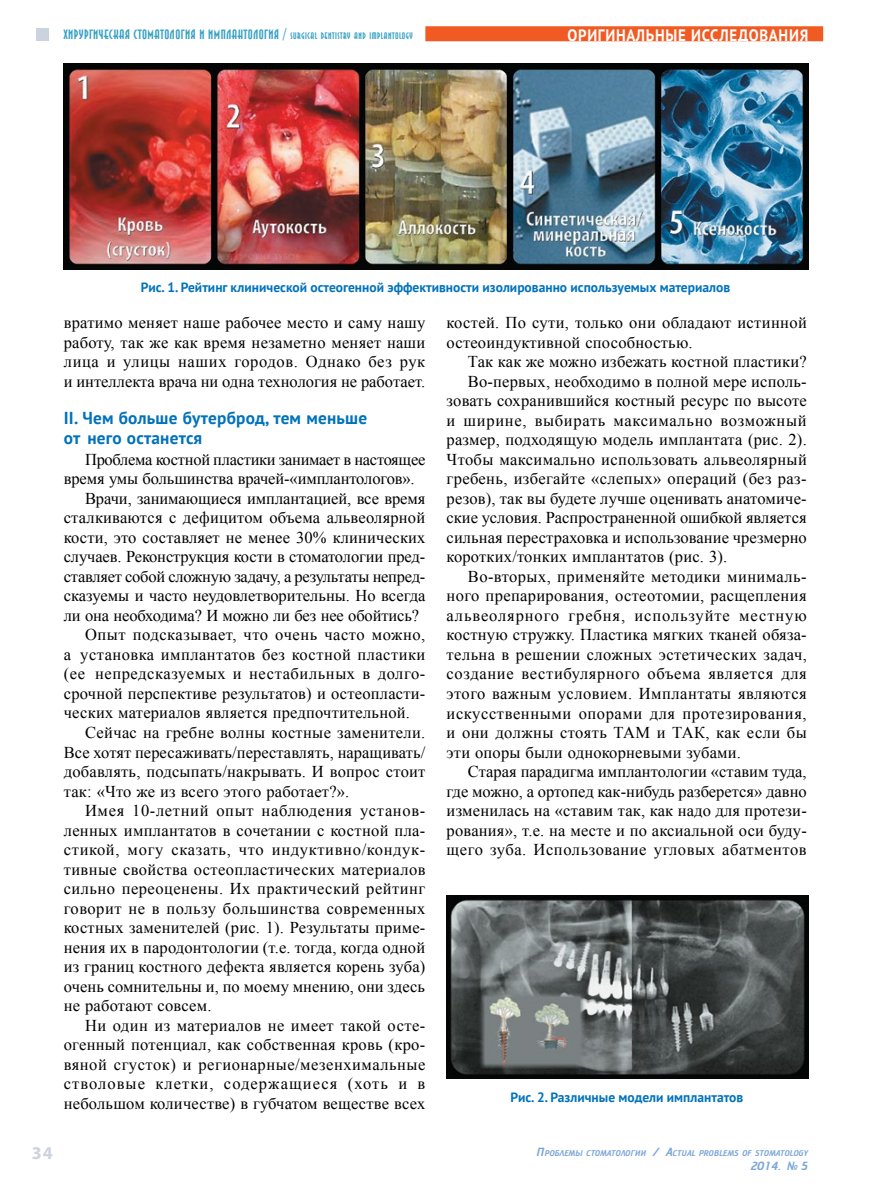
<style>
.page{position:relative;width:872px;height:1204px;background:#fff}
.page>*{position:absolute;margin:0;border:0;box-sizing:border-box;transform-origin:0 0}
.t1{font:700 18px "Myriad Pro";color:#ccd3e0}
.t2{font:700 17.25px/19.5px "PT Sans";letter-spacing:.015em;color:#0072bc}
.t3{font:16.5px/19.5px "Times New Roman";letter-spacing:.015em;color:#000;text-align:justify}
.t4{font:16.5px "Times New Roman";letter-spacing:.04em;color:#000}
.t5{font:16.5px "Times New Roman";letter-spacing:-.01em;color:#000}
.t6{font:16.5px "Times New Roman";letter-spacing:.035em;color:#000}
.t7{font:16.5px "Times New Roman";letter-spacing:-.015em;color:#000}
.t8{font:16.5px "Times New Roman";letter-spacing:-.02em;color:#000}
.t9{font:16.5px "Times New Roman";letter-spacing:-.005em;color:#000}
.t10{font:16.5px "Times New Roman";letter-spacing:.055em;color:#000}
.t11{font:16.5px "Times New Roman";letter-spacing:.065em;color:#000}
.t12{font:700 16.5px "PT Sans";letter-spacing:.05em;color:#fff;scale:.9 1}
.t13{font:700 13.5px "PT Sans";color:#0072bc}
.t14{font:700 13.5px "Anna C";letter-spacing:.04em;color:#37a1c5}
.t15{font:12px "Cricket";color:#7da7d8}
.t16{font:8.4px "Cricket";letter-spacing:.005em;color:#7da7d8}
.s1{font-size:9.45px}
.s2{font-size:12px}
</style>
<div class="page">
<div style="left:425px;top:26px;width:398px;height:15px;background:#f15a22"></div>
<div style="left:36px;top:28px;width:13px;height:12px;background:#ccd3e0"></div>
<img style="left:64px;top:64px;width:744px;height:205px">
<img style="left:446px;top:895px;width:362px;height:183px">
<p class="t14" style="left:64px;top:27px;width:350px">ХИРУРГИЧЕСКАЯ СТОМАТОЛОГИЯ И ИМПЛАНТОЛОГИЯ / <span class="s1">SURGICAL DENTISTRY AND IMPLANTOLOGY</span></p>
<p class="t12" style="left:567px;top:24px;width:269px">ОРИГИНАЛЬНЫЕ ИССЛЕДОВАНИЯ</p>
<p class="t13" style="left:141px;top:278px;width:590px">Рис. 1. Рейтинг клинической остеогенной эффективности изолированно используемых материалов</p>
<p class="t3" style="left:446px;top:313px;width:362px">костей. По сути, только они обладают истинной остеоиндуктивной способностью.</p>
<p class="t3" style="left:468px;top:352px;width:340px">Так как же можно избежать костной пластики?</p>
<p class="t3" style="left:468px;top:371px;width:340px">Во-первых, необходимо в полной мере исполь-</p>
<p class="t3" style="left:446px;top:391px;width:362px">зовать сохранившийся костный ресурс по высоте</p>
<p class="t4" style="left:446px;top:409px;width:361px">и ширине, выбирать максимально возможный</p>
<p class="t3" style="left:446px;top:430px;width:362px">размер, подходящую модель имплантата (рис. 2).</p>
<p class="t3" style="left:446px;top:449px;width:362px">Чтобы максимально использовать альвеолярный</p>
<p class="t3" style="left:446px;top:469px;width:361px">гребень, избегайте «слепых» операций (без раз-</p>
<p class="t3" style="left:446px;top:488px;width:361px">резов), так вы будете лучше оценивать анатомиче-</p>
<p class="t3" style="left:446px;top:508px;width:361px">ские условия. Распространенной ошибкой является</p>
<p class="t3" style="left:446px;top:527px;width:362px">сильная перестраховка и использование чрезмерно</p>
<p class="t3" style="left:446px;top:547px;width:282px">коротких/тонких имплантатов (рис. 3).</p>
<p class="t3" style="left:468px;top:566px;width:340px">Во-вторых, применяйте методики минималь-</p>
<p class="t3" style="left:446px;top:586px;width:361px">ного препарирования, остеотомии, расщепления</p>
<p class="t10" style="left:446px;top:604px;width:361px">альвеолярного гребня, используйте местную</p>
<p class="t3" style="left:446px;top:625px;width:361px">костную стружку. Пластика мягких тканей обяза-</p>
<p class="t3" style="left:446px;top:644px;width:362px">тельна в решении сложных эстетических задач,</p>
<p class="t4" style="left:446px;top:662px;width:362px">создание вестибулярного объема является для</p>
<p class="t3" style="left:446px;top:683px;width:362px">этого важным условием. Имплантаты являются</p>
<p class="t6" style="left:446px;top:701px;width:361px">искусственными опорами для протезирования,</p>
<p class="t3" style="left:446px;top:722px;width:362px">и они должны стоять ТАМ и ТАК, как если бы</p>
<p class="t3" style="left:446px;top:742px;width:296px">эти опоры были однокорневыми зубами.</p>
<p class="t3" style="left:468px;top:761px;width:340px">Старая парадигма имплантологии «ставим туда,</p>
<p class="t3" style="left:446px;top:781px;width:362px">где можно, а ортопед как-нибудь разберется» давно</p>
<p class="t3" style="left:446px;top:800px;width:362px">изменилась на «ставим так, как надо для протези-</p>
<p class="t3" style="left:446px;top:820px;width:362px">рования», т.е. на месте и по аксиальной оси буду-</p>
<p class="t6" style="left:446px;top:838px;width:361px">щего зуба. Использование угловых абатментов</p>
<p class="t3" style="left:64px;top:313px;width:363px">вратимо меняет наше рабочее место и саму нашу работу, так же как время незаметно меняет наши лица и улицы наших городов. Однако без рук и интеллекта врача ни одна технология не работает.</p>
<p class="t2" style="left:64px;top:408px;width:305px">II. Чем больше бутерброд, тем меньше от него останется</p>
<p class="t8" style="left:85px;top:448px;width:342px">Проблема костной пластики занимает в настоящее</p>
<p class="t5" style="left:64px;top:467px;width:352px">время умы большинства врачей-«имплантологов».</p>
<p class="t9" style="left:85px;top:487px;width:342px">Врачи, занимающиеся имплантацией, все время</p>
<p class="t3" style="left:64px;top:508px;width:363px">сталкиваются с дефицитом объема альвеолярной</p>
<p class="t3" style="left:64px;top:527px;width:363px">кости, это составляет не менее 30% клинических</p>
<p class="t5" style="left:64px;top:545px;width:363px">случаев. Реконструкция кости в стоматологии пред-</p>
<p class="t7" style="left:64px;top:565px;width:363px">ставляет собой сложную задачу, а результаты непред-</p>
<p class="t3" style="left:64px;top:586px;width:363px">сказуемы и часто неудовлетворительны. Но всегда</p>
<p class="t5" style="left:64px;top:604px;width:357px">ли она необходима? И можно ли без нее обойтись?</p>
<p class="t3" style="left:85px;top:625px;width:342px">Опыт подсказывает, что очень часто можно,</p>
<p class="t3" style="left:64px;top:644px;width:363px">а установка имплантатов без костной пластики</p>
<p class="t6" style="left:64px;top:662px;width:363px">(ее непредсказуемых и нестабильных в долго-</p>
<p class="t3" style="left:64px;top:683px;width:363px">срочной перспективе результатов) и остеопласти-</p>
<p class="t3" style="left:64px;top:703px;width:348px">ческих материалов является предпочтительной.</p>
<p class="t3" style="left:85px;top:722px;width:342px">Сейчас на гребне волны костные заменители.</p>
<p class="t3" style="left:64px;top:742px;width:363px">Все хотят пересаживать/переставлять, наращивать/</p>
<p class="t3" style="left:64px;top:761px;width:363px">добавлять, подсыпать/накрывать. И вопрос стоит</p>
<p class="t3" style="left:64px;top:781px;width:287px">так: «Что же из всего этого работает?».</p>
<p class="t4" style="left:85px;top:799px;width:342px">Имея 10-летний опыт наблюдения установ-</p>
<p class="t3" style="left:64px;top:820px;width:363px">ленных имплантатов в сочетании с костной пла-</p>
<p class="t4" style="left:64px;top:838px;width:363px">стикой, могу сказать, что индуктивно/кондук-</p>
<p class="t3" style="left:64px;top:859px;width:363px">тивные свойства остеопластических материалов</p>
<p class="t3" style="left:64px;top:878px;width:363px">сильно переоценены. Их практический рейтинг</p>
<p class="t3" style="left:64px;top:898px;width:363px">говорит не в пользу большинства современных</p>
<p class="t3" style="left:64px;top:917px;width:363px">костных заменителей (рис. 1). Результаты приме-</p>
<p class="t3" style="left:64px;top:937px;width:363px">нения их в пародонтологии (т.е. тогда, когда одной</p>
<p class="t3" style="left:64px;top:956px;width:363px">из границ костного дефекта является корень зуба)</p>
<p class="t3" style="left:64px;top:976px;width:363px">очень сомнительны и, по моему мнению, они здесь</p>
<p class="t3" style="left:64px;top:995px;width:149px">не работают совсем.</p>
<p class="t3" style="left:85px;top:1015px;width:342px">Ни один из материалов не имеет такой осте-</p>
<p class="t3" style="left:64px;top:1034px;width:363px">огенный потенциал, как собственная кровь (кро-</p>
<p class="t3" style="left:64px;top:1054px;width:363px">вяной сгусток) и регионарные/мезенхимальные</p>
<p class="t11" style="left:64px;top:1072px;width:363px">стволовые клетки, содержащиеся (хоть и в</p>
<p class="t3" style="left:64px;top:1093px;width:363px">небольшом количестве) в губчатом веществе всех</p>
<p class="t13" style="left:510px;top:1088px;width:234px">Рис. 2. Различные модели имплантатов</p>
<p class="t1" style="left:32px;top:1141px;width:22px">34</p>
<p class="t16" style="left:537px;top:1148px;width:273px"><span class="s2">П</span>РОБЛЕМЫ СТОМАТОЛОГИИ <span class="s2">/ A</span>CTUAL PROBLEMS OF STOMATOLOGY</p>
<p class="t15" style="left:750px;top:1159px;width:59px">2014. № 5</p>
</div>
